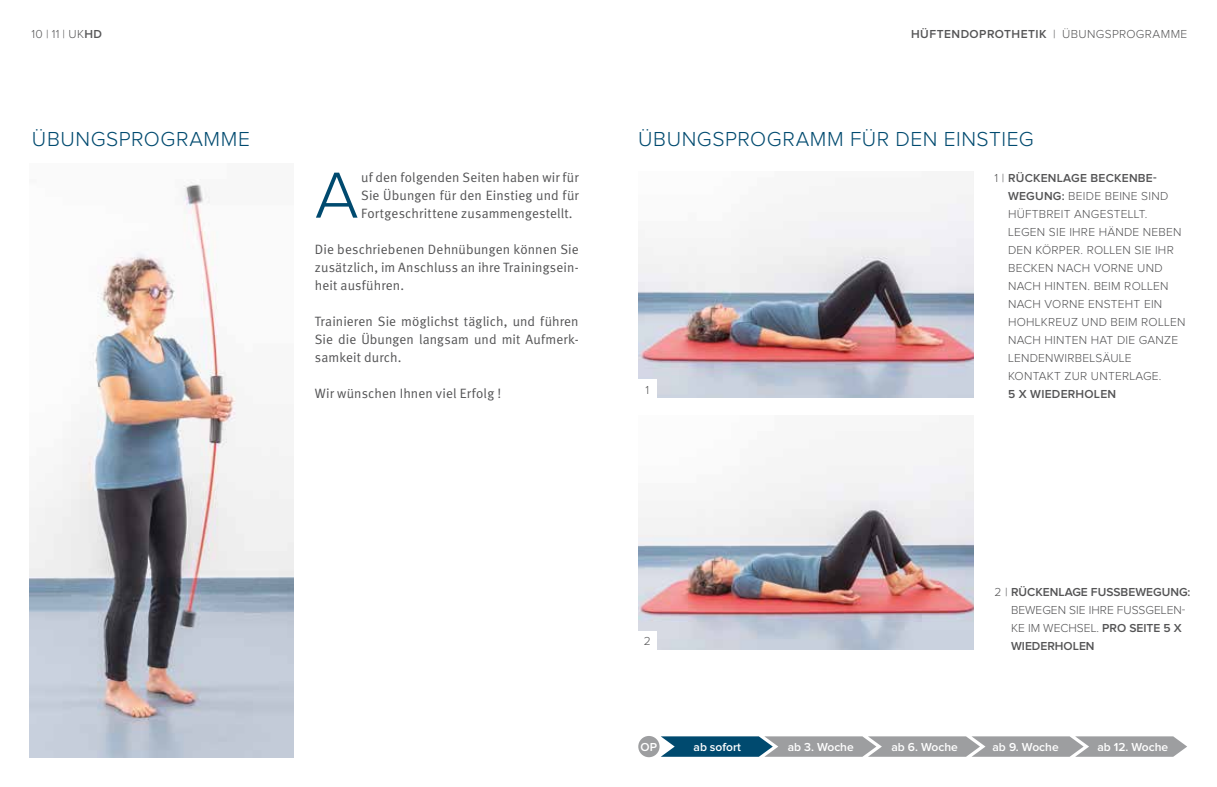
<style>
.page{position:relative;width:1217px;height:787px;background:#fff}
.page>*{position:absolute;margin:0;border:0;box-sizing:border-box;transform-origin:0 0}
.t1{font:300 67.5px "Proxima Nova";color:#004a6f}
.t2{font:300 21px "Proxima Nova";letter-spacing:.025em;color:#004a6f}
.t3{font:13.5px/18px "Meta Normal";letter-spacing:.01em;color:#545455;text-align:justify}
.t4{font:300 12px/18px "Proxima Nova";letter-spacing:.02em;color:#545455}
.t5{font:600 12px/18px "Proxima Nova";color:#545455}
.t6{font:600 12px "Proxima Nova";color:#fff}
.t7{font:600 12px "Proxima Nova";letter-spacing:.04em;color:#545455}
.t8{font:600 12px "Proxima Nova";letter-spacing:.02em;color:#545455}
.t9{font:300 12px "Proxima Nova";color:#565657}
.s1{font-weight:600}
.s2{font-weight:300;color:#565657}
.s3{font-weight:300}
</style>
<div class="page">
<img style="left:638px;top:194px;width:335px;height:203px">
<img style="left:638px;top:448px;width:335px;height:201px">
<svg style="left:661px;top:736px;width:525px;height:20px;background:#88969e"></svg>
<div style="left:638px;top:736px;width:21px;height:21px;background:#9d9ea0;border-radius:50%"></div>
<img style="left:30px;top:179px;width:263px;height:579px">
<div style="left:638px;top:380px;width:18px;height:18px;background:#fff"></div>
<div style="left:638px;top:631px;width:18px;height:19px;background:#fff"></div>
<p class="t9" style="left:31px;top:28px;width:72px">10 | 11 | UK<span class="s1">HD</span></p>
<p class="t7" style="left:910px;top:27px;width:278px">HÜFTENDOPROTHETIK <span class="s2">| ÜBUNGSPROGRAMME</span></p>
<h2 class="t2" style="left:32px;top:129px;width:219px">ÜBUNGSPROGRAMME</h2>
<h2 class="t2" style="left:638px;top:129px;width:397px">ÜBUNGSPROGRAMM FÜR DEN EINSTIEG</h2>
<p class="t4" style="left:1007px;top:169px;width:179px;text-indent:-13px">1 | <span class="s1">RÜCKENLAGE BECKENBE-<br>WEGUNG:</span> BEIDE BEINE SIND<br>HÜFTBREIT ANGESTELLT.<br>LEGEN SIE IHRE HÄNDE NEBEN<br>DEN KÖRPER. ROLLEN SIE IHR<br>BECKEN NACH VORNE UND<br>NACH HINTEN. BEIM ROLLEN<br>NACH VORNE ENSTEHT EIN<br>HOHLKREUZ UND BEIM ROLLEN<br>NACH HINTEN HAT DIE GANZE<br>LENDENWIRBELSÄULE<br>KONTAKT ZUR UNTERLAGE.</p>
<p class="t8" style="left:1007px;top:387px;width:110px">5 X WIEDERHOLEN</p>
<h1 class="t1" style="left:315px;top:164px;width:45px">A</h1>
<p class="t3" style="left:361px;top:168px;width:219px">uf den folgenden Seiten haben wir für Sie Übungen für den Einstieg und für Fortgeschrittene zusammengestellt.</p>
<p class="t3" style="left:315px;top:240px;width:265px">Die beschriebenen Dehnübungen können Sie zusätzlich, im Anschluss an ihre Trainingsein&shy;heit ausführen.</p>
<p class="t3" style="left:315px;top:312px;width:265px">Trainieren Sie möglichst täglich, und führen Sie die Übungen langsam und mit Aufmerk&shy;samkeit durch.</p>
<p class="t3" style="left:315px;top:384px;width:188px">Wir wünschen Ihnen viel Erfolg !</p>
<p class="t4" style="left:645px;top:381px;width:5px">1</p>
<p class="t4" style="left:643px;top:633px;width:8px">2</p>
<p class="t5" style="left:1010px;top:583px;width:181px;text-indent:-16px"><span class="s3">2 |</span> RÜCKENLAGE FUSSBEWEGUNG:<br><span class="s3">BEWEGEN SIE IHRE FUSSGELEN-<br>KE IM WECHSEL.</span> PRO SEITE 5 X<br>WIEDERHOLEN</p>
<p class="t6" style="left:640px;top:740px;width:18px">OP</p>
<p class="t6" style="left:693px;top:739px;width:49px">ab sofort</p>
<p class="t6" style="left:787px;top:739px;width:68px">ab 3. Woche</p>
<p class="t6" style="left:891px;top:739px;width:68px">ab 6. Woche</p>
<p class="t6" style="left:992px;top:739px;width:68px">ab 9. Woche</p>
<p class="t6" style="left:1097px;top:739px;width:72px">ab 12. Woche</p>
</div>
